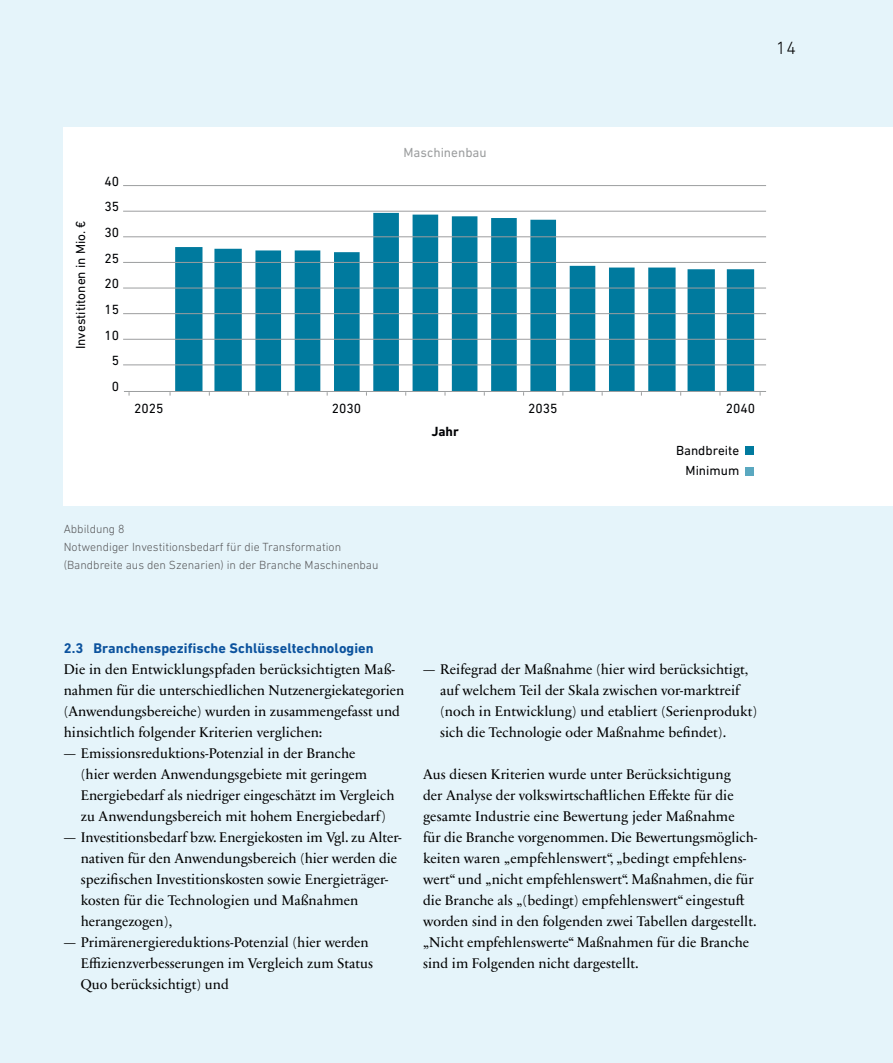
<style>
.page{position:relative;width:893px;height:1063px;background:#e5f4fa}
.page>*{position:absolute;margin:0;border:0;box-sizing:border-box;transform-origin:0 0}
.t1{font:300 18px "DIN Next LT Pro";color:#000}
.t2{font:14.25px/21px "Sabon Next LT Pro";color:#000;scale:1.7 1}
.t3{font:14.25px/21px "Sabon Next LT Pro";color:#000}
.t4{font:700 14.25px "DIN Next LT Pro";letter-spacing:.005em;color:#0c539e}
.t5{font:13.5px "DIN Next LT Pro";color:#000204}
.t6{font:700 13.5px "DIN Next LT Pro";color:#000204}
.t7{font:13.35px/20.5px "DIN Next LT Pro";color:#000204;text-align:right}
.t8{font:13.35px "DIN Next LT Pro";color:#9c9e9f}
.t9{font:300 12px/18px "DIN Next LT Pro";color:#58585a}
</style>
<div class="page">
<div style="left:64px;top:128px;width:829px;height:378px;background:#fff"></div>
<div style="left:746px;top:467px;width:8px;height:8px;background:#5aa8c0"></div>
<div style="left:746px;top:446px;width:8px;height:9px;background:#007a9e"></div>
<svg style="left:175px;top:213px;width:579px;height:178px;fill:#007a9e"></svg>
<hr style="left:124px;top:391px;width:642px;height:1px;background:#9c9e9f">
<hr style="left:123px;top:365px;width:643px;height:1px;background:#9c9e9f">
<hr style="left:123px;top:339px;width:643px;height:1px;background:#9c9e9f">
<hr style="left:123px;top:313px;width:643px;height:1px;background:#9c9e9f">
<hr style="left:123px;top:288px;width:643px;height:1px;background:#9c9e9f">
<hr style="left:123px;top:262px;width:643px;height:1px;background:#9c9e9f">
<hr style="left:123px;top:237px;width:643px;height:1px;background:#9c9e9f">
<hr style="left:123px;top:211px;width:643px;height:1px;background:#9c9e9f">
<hr style="left:123px;top:185px;width:643px;height:1px;background:#9c9e9f">
<p class="t1" style="left:776px;top:37px;width:22px">14</p>
<p class="t7" style="left:70px;top:349px;width:130px;rotate:-90deg">Investititonen in Mio. €</p>
<p class="t5" style="left:104px;top:173px;width:16px">40</p>
<p class="t5" style="left:104px;top:199px;width:16px">35</p>
<p class="t5" style="left:104px;top:225px;width:16px">30</p>
<p class="t5" style="left:104px;top:250px;width:16px">25</p>
<p class="t5" style="left:104px;top:276px;width:16px">20</p>
<p class="t5" style="left:104px;top:302px;width:16px">15</p>
<p class="t5" style="left:104px;top:327px;width:16px">10</p>
<p class="t5" style="left:112px;top:353px;width:9px">5</p>
<p class="t5" style="left:112px;top:379px;width:9px">0</p>
<p class="t8" style="left:403px;top:144px;width:85px">Maschinenbau</p>
<p class="t5" style="left:134px;top:401px;width:31px">2025</p>
<p class="t5" style="left:332px;top:401px;width:31px">2030</p>
<p class="t5" style="left:528px;top:401px;width:31px">2035</p>
<p class="t5" style="left:726px;top:401px;width:31px">2040</p>
<p class="t6" style="left:431px;top:423px;width:29px">Jahr</p>
<p class="t7" style="left:676px;top:440px;width:65px">Bandbreite<br>Minimum</p>
<p class="t9" style="left:64px;top:520px;width:316px">Abbildung 8<br>Notwendiger Investitionsbedarf für die Transformation (Bandbreite aus den Szenarien) in der Branche Maschinenbau</p>
<p class="t4" style="left:64px;top:639px;width:311px">2.3 Branchenspezifische Schlüsseltechnologien</p>
<p class="t3" style="left:64px;top:658px;width:342px">Die in den Entwicklungspfaden berücksichtigten Maß&shy;nahmen für die unterschiedlichen Nutzenergiekategorien (Anwendungsbereiche) wurden in zusammengefasst und hinsichtlich folgender Kriterien verglichen:</p>
<p class="t2" style="left:81px;top:742px;width:186px;text-indent:-17px">– Emissionsreduktions-Potenzial in der Branche<br>(hier werden Anwendungsgebiete mit geringem Energiebedarf als niedriger eingeschätzt im Vergleich zu Anwendungsbereich mit hohem Energiebedarf)</p>
<p class="t2" style="left:81px;top:826px;width:190px;text-indent:-17px">– Investitionsbedarf bzw. Energiekosten im Vgl. zu Alter&shy;nativen für den Anwendungsbereich (hier werden die spezifischen Investitionskosten sowie Energieträger&shy;kosten für die Technologien und Maßnahmen herangezogen),</p>
<p class="t2" style="left:81px;top:931px;width:174px;text-indent:-17px">– Primärenergiereduktions-Potenzial (hier werden<br>Effizienzverbesserungen im Vergleich zum Status<br>Quo berücksichtigt) und</p>
<p class="t2" style="left:440px;top:658px;width:188px;text-indent:-17px">– Reifegrad der Maßnahme (hier wird berücksichtigt, auf welchem Teil der Skala zwischen vor-marktreif (noch in Entwicklung) und etabliert (Serienprodukt) sich die Technologie oder Maßnahme befindet).</p>
<p class="t3" style="left:423px;top:763px;width:336px">Aus diesen Kriterien wurde unter Berücksichtigung<br>der Analyse der volkswirtschaftlichen Effekte für die gesamte Industrie eine Bewertung jeder Maßnahme<br>für die Branche vorgenommen. Die Bewertungsmöglich&shy;keiten waren „empfehlenswert“, „bedingt empfehlens&shy;wert“ und „nicht empfehlenswert“. Maßnahmen, die für die Branche als „(bedingt) empfehlenswert“ eingestuft worden sind in den folgenden zwei Tabellen dargestellt. „Nicht empfehlenswerte“ Maßnahmen für die Branche sind im Folgenden nicht dargestellt.</p>
</div>
